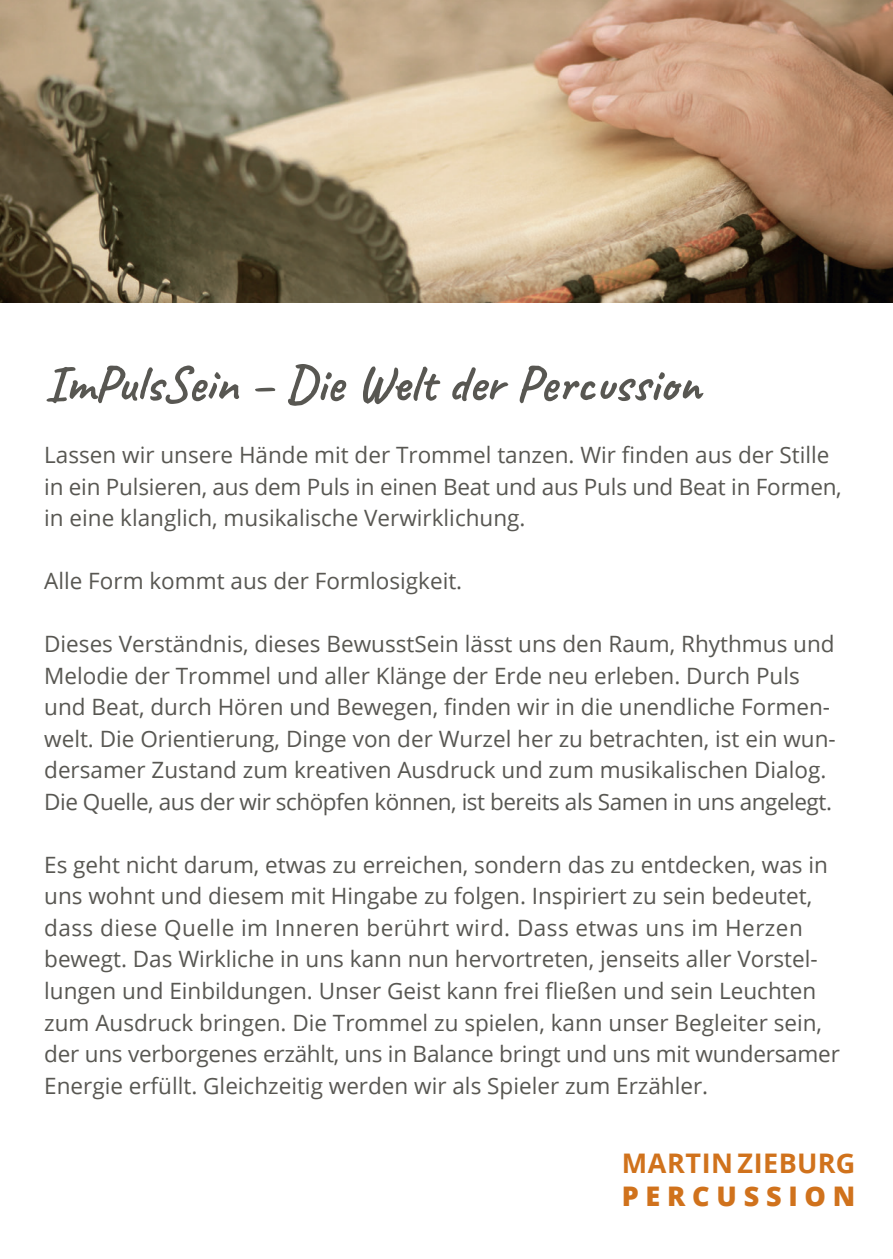
<style>
.page{position:relative;width:893px;height:1259px;background:#fff}
.page>*{position:absolute;margin:0;border:0;box-sizing:border-box;transform-origin:0 0}
.t1{font:700 51px "Caveat";color:#585752}
.t2{font:700 27px "Open Sans";letter-spacing:.02em;color:#d0721c}
.t3{font:800 27px "Open Sans";color:#d0721c}
.t4{font:22.5px/31.5px "Open Sans";color:#585752}
</style>
<div class="page">
<img style="left:0;top:0;width:893px;height:303px">
<h1 class="t1" style="left:44px;top:351px;width:658px">ImPulsSein – Die Welt der Percussion</h1>
<p class="t4" style="left:44px;top:439px;width:799px">Lassen wir unsere Hände mit der Trommel tanzen. Wir finden aus der Stille in ein Pulsieren, aus dem Puls in einen Beat und aus Puls und Beat in Formen, in eine klanglich, musikalische Verwirklichung.</p>
<p class="t4" style="left:44px;top:565px;width:420px">Alle Form kommt aus der Formlosigkeit.</p>
<p class="t4" style="left:44px;top:628px;width:793px">Dieses Verständnis, dieses BewusstSein lässt uns den Raum, Rhythmus und Melodie der Trommel und aller Klänge der Erde neu erleben. Durch Puls und Beat, durch Hören und Bewegen, finden wir in die unendliche Formen&shy;welt. Die Orientierung, Dinge von der Wurzel her zu betrachten, ist ein wun&shy;dersamer Zustand zum kreativen Ausdruck und zum musikalischen Dialog.<br>Die Quelle, aus der wir schöpfen können, ist bereits als Samen in uns angelegt.</p>
<p class="t4" style="left:44px;top:848px;width:797px">Es geht nicht darum, etwas zu erreichen, sondern das zu entdecken, was in uns wohnt und diesem mit Hingabe zu folgen. Inspiriert zu sein bedeutet, dass diese Quelle im Inneren berührt wird. Dass etwas uns im Herzen bewegt. Das Wirkliche in uns kann nun hervortreten, jenseits aller Vorstel&shy;lungen und Einbildungen. Unser Geist kann frei fließen und sein Leuchten zum Ausdruck bringen. Die Trommel zu spielen, kann unser Begleiter sein, der uns verborgenes erzählt, uns in Balance bringt und uns mit wundersamer Energie erfüllt. Gleichzeitig werden wir als Spieler zum Erzähler.</p>
<p class="t2" style="left:622px;top:1144px;width:235px">MARTIN ZIEBURG</p>
<p class="t3" style="left:622px;top:1175px;width:235px">P E R C U S S I O N</p>
</div>
